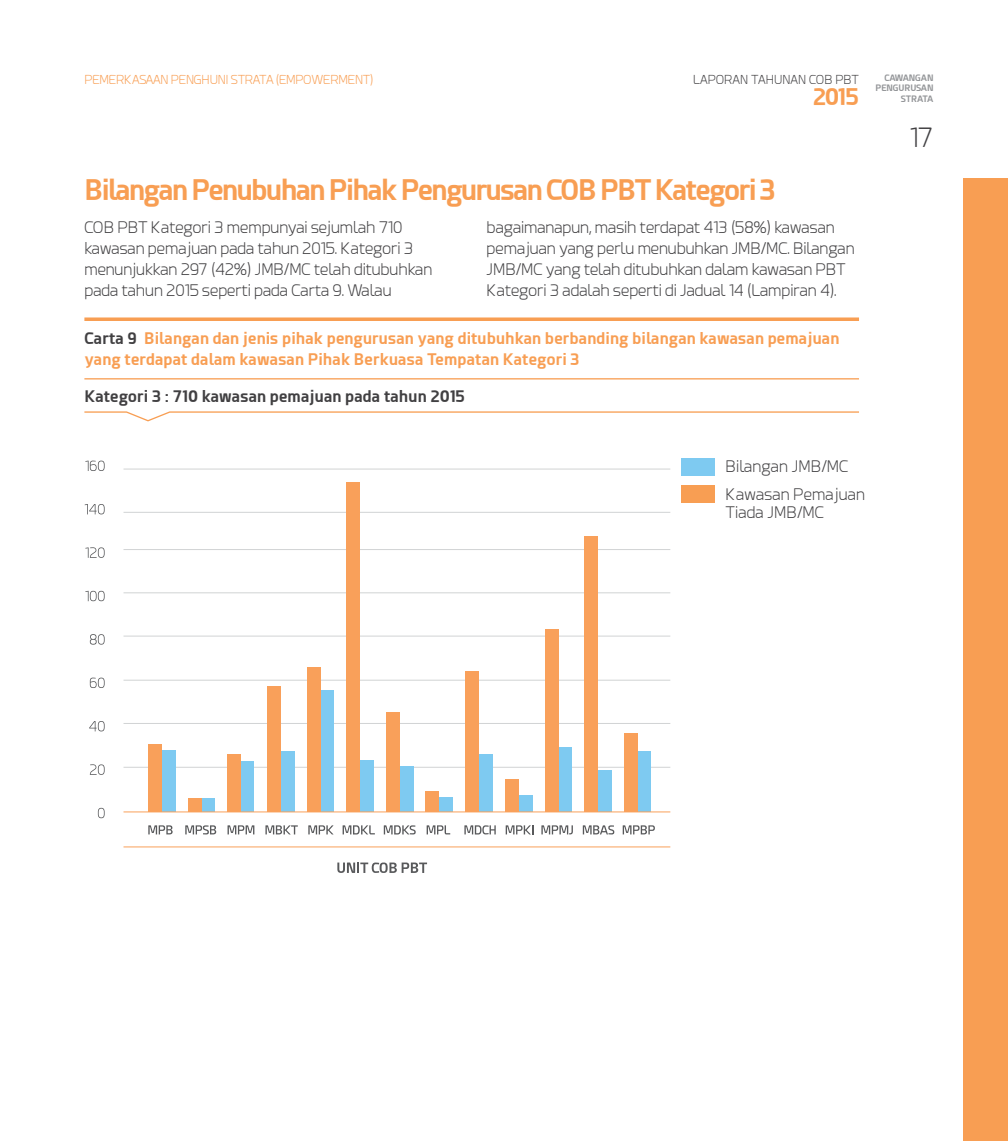
<style>
.page{position:relative;width:1008px;height:1141px;background:#fff}
.page>*{position:absolute;margin:0;border:0;box-sizing:border-box;transform-origin:0 0}
.t1{font:700 28px "Esphimere";letter-spacing:-.06em;color:#f89e53}
.t2{font:300 26.25px "Esphimere";color:#414042}
.t3{font:700 22.75px "Esphimere";color:#f89e53}
.t4{font:300 15.75px/21px "Esphimere";letter-spacing:-.01em;color:#414042}
.t5{font:700 15.75px/21px "Esphimere";color:#f89e53}
.t6{font:700 15.75px "Esphimere";color:#414042}
.t7{font:300 12.25px "Esphimere";letter-spacing:-.02em;color:#f89e53}
.t8{font:300 12.25px "Esphimere";color:#414042}
.t9{font:700 8.75px/10.5px "Esphimere";letter-spacing:-.02em;color:#939598;text-align:right}
.s1{color:#414042}
</style>
<div class="page">
<div style="left:962px;top:179px;width:45px;height:962px;background:#f89e53"></div>
<svg style="left:84px;top:317px;width:774px;height:4px;background:#f8a968"></svg>
<hr style="left:84px;top:378px;width:774px;height:1px;background:#f89e53">
<svg style="left:84px;top:411px;width:775px;height:11px"></svg>
<div style="left:681px;top:458px;width:33px;height:17px;background:#7ecaf1"></div>
<div style="left:681px;top:485px;width:33px;height:18px;background:#f89e53"></div>
<svg style="left:337px;top:862px;width:90px;height:11px"></svg>
<svg style="left:85px;top:461px;width:20px;height:10px"></svg>
<svg style="left:85px;top:504px;width:20px;height:10px"></svg>
<svg style="left:85px;top:547px;width:20px;height:11px"></svg>
<svg style="left:85px;top:591px;width:20px;height:10px"></svg>
<svg style="left:90px;top:634px;width:15px;height:11px"></svg>
<svg style="left:90px;top:678px;width:15px;height:10px"></svg>
<svg style="left:89px;top:721px;width:16px;height:10px"></svg>
<svg style="left:90px;top:764px;width:15px;height:11px"></svg>
<svg style="left:98px;top:808px;width:7px;height:10px"></svg>
<hr style="left:123px;top:549px;width:547px;height:1px;background:#d1d3d4">
<hr style="left:123px;top:592px;width:547px;height:1px;background:#d1d3d4">
<hr style="left:123px;top:469px;width:547px;height:1px;background:#d1d3d4">
<hr style="left:123px;top:512px;width:547px;height:1px;background:#d1d3d4">
<hr style="left:123px;top:636px;width:547px;height:1px;background:#d1d3d4">
<hr style="left:123px;top:680px;width:547px;height:1px;background:#d1d3d4">
<hr style="left:123px;top:723px;width:547px;height:1px;background:#d1d3d4">
<hr style="left:123px;top:767px;width:547px;height:1px;background:#d1d3d4">
<div style="left:148px;top:744px;width:14px;height:68px;background:#f9a05a"></div>
<div style="left:162px;top:750px;width:14px;height:62px;background:#7ecaf1"></div>
<div style="left:201px;top:798px;width:14px;height:14px;background:#7ecaf1"></div>
<div style="left:188px;top:798px;width:13px;height:14px;background:#f9a05a"></div>
<div style="left:240px;top:761px;width:14px;height:51px;background:#7ecaf1"></div>
<div style="left:227px;top:754px;width:14px;height:58px;background:#f9a05a"></div>
<div style="left:280px;top:751px;width:14px;height:61px;background:#7ecaf1"></div>
<div style="left:267px;top:686px;width:14px;height:126px;background:#f9a05a"></div>
<div style="left:320px;top:690px;width:14px;height:122px;background:#7ecaf1"></div>
<div style="left:307px;top:667px;width:13px;height:145px;background:#f9a05a"></div>
<div style="left:399px;top:766px;width:14px;height:46px;background:#7ecaf1"></div>
<div style="left:386px;top:712px;width:14px;height:100px;background:#f9a05a"></div>
<div style="left:438px;top:797px;width:14px;height:15px;background:#7ecaf1"></div>
<div style="left:425px;top:791px;width:14px;height:21px;background:#f9a05a"></div>
<div style="left:479px;top:754px;width:13px;height:58px;background:#7ecaf1"></div>
<div style="left:465px;top:671px;width:14px;height:141px;background:#f9a05a"></div>
<div style="left:518px;top:795px;width:14px;height:17px;background:#7ecaf1"></div>
<div style="left:505px;top:779px;width:14px;height:33px;background:#f9a05a"></div>
<div style="left:558px;top:747px;width:14px;height:65px;background:#7ecaf1"></div>
<div style="left:544px;top:629px;width:14px;height:183px;background:#f9a05a"></div>
<div style="left:597px;top:770px;width:14px;height:42px;background:#7ecaf1"></div>
<div style="left:584px;top:536px;width:14px;height:276px;background:#f9a05a"></div>
<div style="left:637px;top:751px;width:14px;height:61px;background:#7ecaf1"></div>
<div style="left:623px;top:733px;width:14px;height:79px;background:#f9a05a"></div>
<div style="left:359px;top:760px;width:14px;height:52px;background:#7ecaf1"></div>
<div style="left:346px;top:483px;width:14px;height:329px;background:#f9a05a"></div>
<hr style="left:123px;top:811px;width:547px;height:1px;background:#f9a05a">
<hr style="left:123px;top:846px;width:547px;height:1px;background:#f9a05a">
<svg style="left:148px;top:825px;width:24px;height:9px"></svg>
<svg style="left:185px;top:825px;width:31px;height:9px"></svg>
<svg style="left:227px;top:825px;width:27px;height:9px"></svg>
<svg style="left:265px;top:825px;width:33px;height:9px"></svg>
<svg style="left:308px;top:825px;width:25px;height:9px"></svg>
<svg style="left:342px;top:825px;width:32px;height:9px"></svg>
<svg style="left:383px;top:825px;width:32px;height:9px"></svg>
<svg style="left:464px;top:825px;width:31px;height:9px"></svg>
<svg style="left:505px;top:825px;width:28px;height:9px"></svg>
<svg style="left:541px;top:825px;width:31px;height:9px"></svg>
<svg style="left:582px;top:825px;width:32px;height:9px"></svg>
<svg style="left:622px;top:825px;width:32px;height:9px"></svg>
<svg style="left:426px;top:825px;width:24px;height:9px"></svg>
<p class="t7" style="left:84px;top:72px;width:290px">PEMERKASAAN PENGHUNI STRATA (EMPOWERMENT)</p>
<p class="t8" style="left:693px;top:72px;width:167px">LAPORAN TAHUNAN COB PBT</p>
<h3 class="t3" style="left:812px;top:82px;width:48px">2015</h3>
<h1 class="t1" style="left:84px;top:172px;width:693px">Bilangan Penubuhan Pihak Pengurusan COB PBT Kategori 3</h1>
<p class="t4" style="left:84px;top:217px;width:349px">COB PBT Kategori 3 mempunyai sejumlah 710 kawasan pemajuan pada tahun 2015. Kategori 3 menunjukkan 297 (42%) JMB/MC telah ditubuhkan pada tahun 2015 seperti pada Carta 9. Walau</p>
<p class="t4" style="left:486px;top:217px;width:369px">bagaimanapun, masih terdapat 413 (58%) kawasan pemajuan yang perlu menubuhkan JMB/MC. Bilangan JMB/MC yang telah ditubuhkan dalam kawasan PBT Kategori 3 adalah seperti di Jadual 14 (Lampiran 4).</p>
<p class="t5" style="left:84px;top:328px;width:756px"><span class="s1">Carta 9</span> Bilangan dan jenis pihak pengurusan yang ditubuhkan berbanding bilangan kawasan pemajuan yang terdapat dalam kawasan Pihak Berkuasa Tempatan Kategori 3</p>
<p class="t6" style="left:84px;top:386px;width:382px">Kategori 3 : 710 kawasan pemajuan pada tahun 2015</p>
<p class="t9" style="left:875px;top:72px;width:59px">CAWANGAN<br>PENGURUSAN<br>STRATA</p>
<h2 class="t2" style="left:909px;top:122px;width:25px">17</h2>
<p class="t4" style="left:725px;top:453px;width:141px;line-height:28px">Bilangan JMB/MC<br>Kawasan Pemajuan</p>
<p class="t4" style="left:725px;top:502px;width:100px">Tiada JMB/MC</p>
</div>
